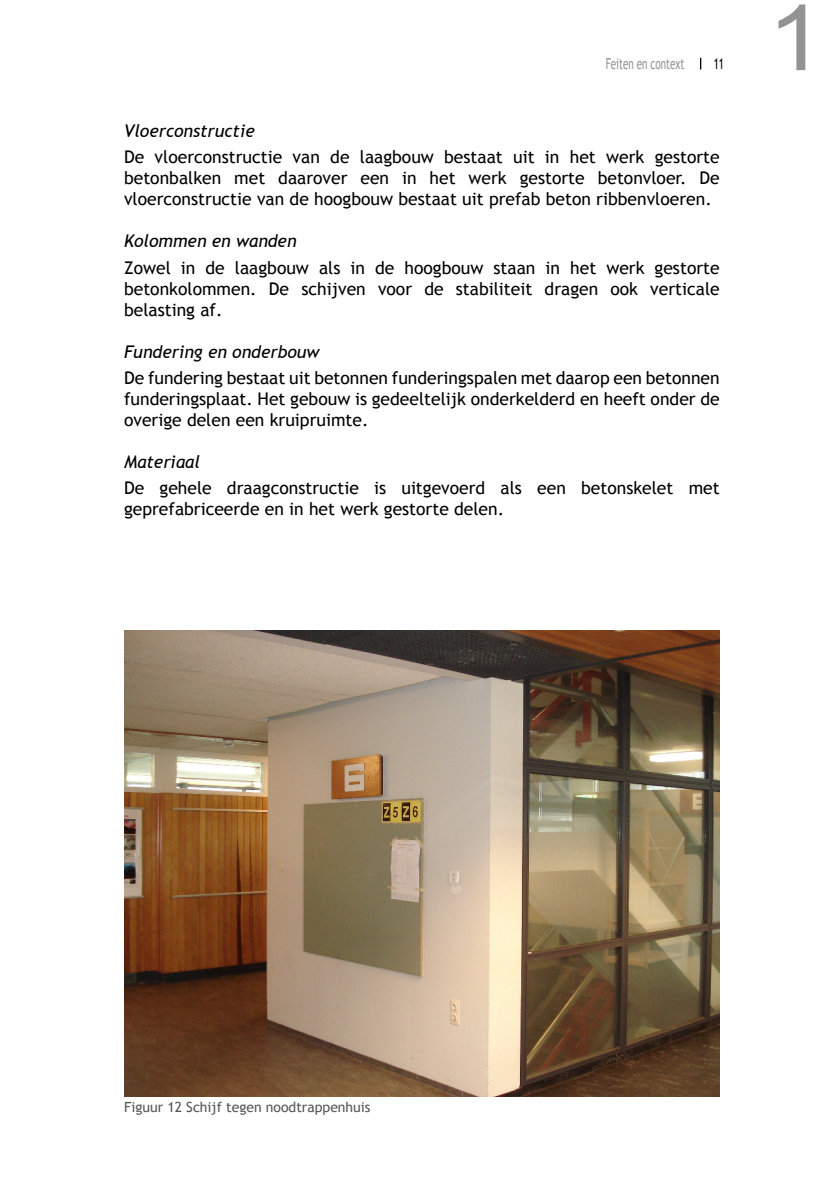
<style>
.page{position:relative;width:819px;height:1191px;background:#fff}
.page>*{position:absolute;margin:0;border:0;box-sizing:border-box;transform-origin:0 0}
.t1{font:91.35px "Arial";color:#939393;scale:1.11 1}
.t2{font:17.5px/21px "Trebuchet MS";color:#000;text-align:justify}
.t3{font:italic 17.5px "Trebuchet MS";color:#000}
.t4{font:15.22px "Trebuchet MS";color:#939393;scale:.65 1}
.t5{font:15.22px "Trebuchet MS";color:#000;scale:.65 1}
.t6{font:14px "Trebuchet MS";color:#565656}
</style>
<div class="page">
<img style="left:124px;top:630px;width:595px;height:466px">
<p class="t4" style="left:574px;top:55px;width:171px">Architectonische analyse</p>
<p class="t4" style="left:605px;top:55px;width:123px">Feiten en context</p>
<p class="t5" style="left:713px;top:55px;width:17px">11</p>
<p class="t3" style="left:124px;top:120px;width:132px">Vloerconstructie</p>
<p class="t2" style="left:124px;top:147px;width:597px">De vloerconstructie van de laagbouw bestaat uit in het werk gestorte betonbalken met daarover een in het werk gestorte betonvloer. De vloerconstructie van de hoogbouw bestaat uit prefab beton ribbenvloeren.</p>
<p class="t3" style="left:124px;top:231px;width:174px">Kolommen en wanden</p>
<p class="t2" style="left:124px;top:257px;width:597px">Zowel in de laagbouw als in de hoogbouw staan in het werk gestorte betonkolommen. De schijven voor de stabiliteit dragen ook verticale belasting af.</p>
<p class="t3" style="left:124px;top:341px;width:197px">Fundering en onderbouw</p>
<p class="t2" style="left:124px;top:367px;width:597px">De fundering bestaat uit betonnen funderingspalen met daarop een betonnen funderingsplaat. Het gebouw is gedeeltelijk onderkelderd en heeft onder de overige delen een kruipruimte.</p>
<p class="t3" style="left:124px;top:451px;width:77px">Materiaal</p>
<p class="t2" style="left:124px;top:477px;width:597px">De gehele draagconstructie is uitgevoerd als een betonskelet met geprefabriceerde en in het werk gestorte delen.</p>
<h1 class="t1" style="left:761px;top:-22px;width:58px">21</h1>
<p class="t6" style="left:124px;top:1098px;width:248px">Figuur 12 Schijf tegen noodtrappenhuis</p>
</div>
